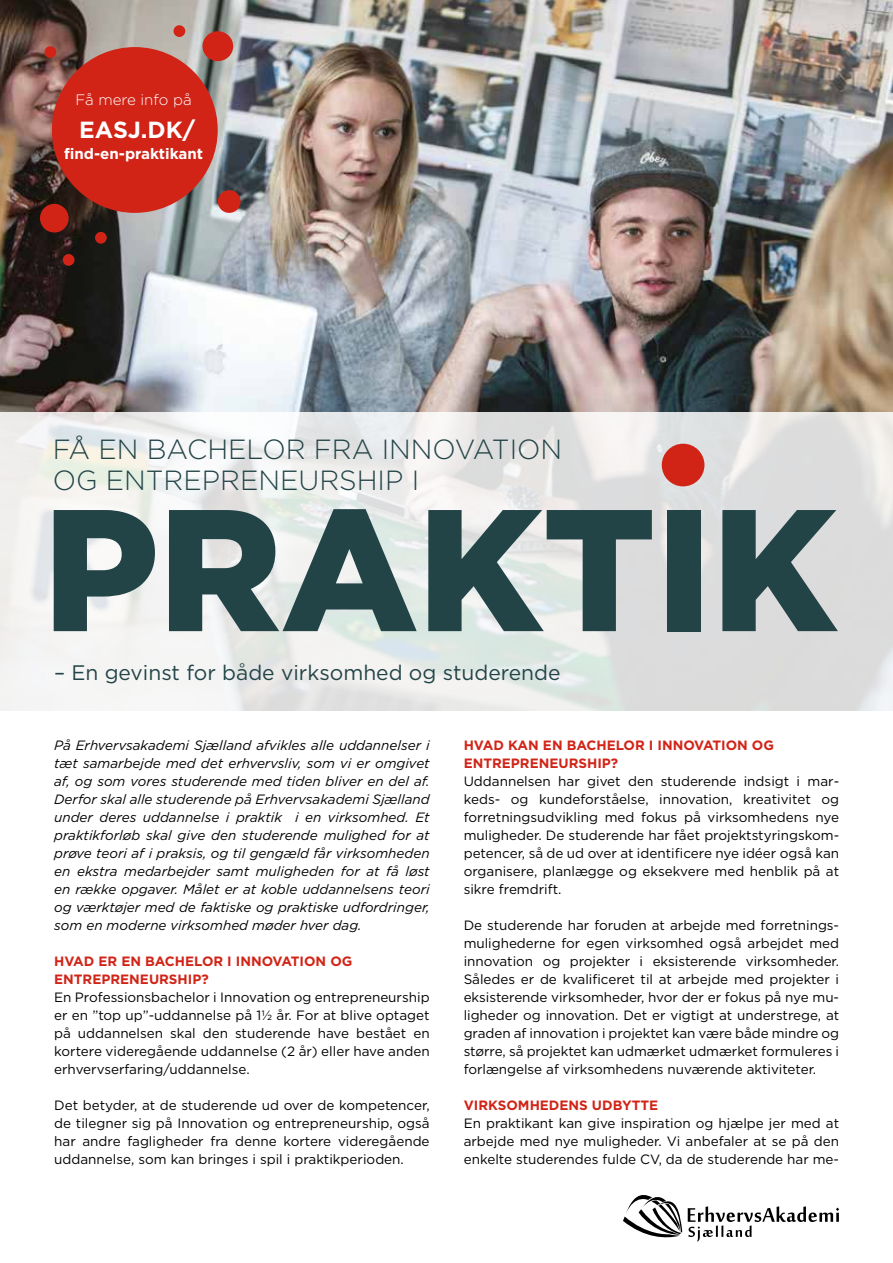
<style>
.page{position:relative;width:893px;height:1263px;background:#fff}
.page>*{position:absolute;margin:0;border:0;box-sizing:border-box;transform-origin:0 0}
.t1{font:900 172.95px "Gotham";color:#234447}
.t2{font:300 27.75px/30.9px "Gotham";color:#234447}
.t3{font:700 23.4px "Gotham";color:#fff}
.t4{font:21px "Gotham";color:#234447}
.t5{font:700 15.15px "Gotham";color:#fff}
.t6{font:300 15.15px "Gotham";color:#fff}
.t7{font:13.5px/18px "Gotham";color:#000;text-align:justify}
.t8{font:italic 13.5px/18px "Gotham";color:#000;text-align:justify}
.t9{font:700 13.5px/18px "Gotham";color:#d12417}
</style>
<div class="page">
<img style="left:0;top:0;width:893px;height:413px">
<svg style="left:0;top:413px;width:893px;height:298px"></svg>
<svg style="left:688px;top:1206px;width:151px;height:35px"></svg>
<svg style="left:623px;top:1195px;width:59px;height:43px"></svg>
<div style="left:218px;top:190px;width:23px;height:23px;background:#d12417;border-radius:50%"></div>
<div style="left:40px;top:204px;width:29px;height:28px;background:#d12417;border-radius:50%"></div>
<div style="left:45px;top:46px;width:11px;height:12px;background:#d12417;border-radius:50%"></div>
<div style="left:63px;top:254px;width:12px;height:12px;background:#d12417;border-radius:50%"></div>
<div style="left:95px;top:232px;width:12px;height:12px;background:#d12417;border-radius:50%"></div>
<div style="left:174px;top:25px;width:11px;height:12px;background:#d12417;border-radius:50%"></div>
<div style="left:202px;top:31px;width:31px;height:30px;background:#d12417;border-radius:50%"></div>
<div style="left:52px;top:47px;width:166px;height:166px;background:#d12417;border-radius:50%"></div>
<div style="left:662px;top:444px;width:42px;height:42px;background:#d12417;border-radius:50%"></div>
<p class="t6" style="left:76px;top:90px;width:118px">Få mere info på</p>
<h3 class="t3" style="left:79px;top:114px;width:117px">EASJ.DK/</h3>
<p class="t5" style="left:64px;top:144px;width:140px">find-en-praktikant</p>
<h2 class="t2" style="left:53px;top:433px;width:511px">FÅ EN BACHELOR FRA INNOVATION<br>OG ENTREPRENEURSHIP I</h2>
<h1 class="t1" style="left:43px;top:470px;width:795px">PRAKTIK</h1>
<h3 class="t4" style="left:54px;top:660px;width:508px">– En gevinst for både virksomhed og studerende</h3>
<p class="t8" style="left:54px;top:736px;width:377px">På Erhvervsakademi Sjælland afvikles alle uddannelser i tæt samarbejde med det erhvervsliv, som vi er omgivet af, og som vores studerende med tiden bliver en del af.<br>Derfor skal alle studerende på Erhvervsakademi Sjælland under deres uddannelse i praktik i en virksomhed. Et praktikforløb skal give den studerende mulighed for at prøve teori af i praksis, og til gengæld får virksomheden en ekstra medarbejder samt muligheden for at få løst en række opgaver. Målet er at koble uddannelsens teori og værktøjer med de faktiske og praktiske udfordringer, som en moderne virksomhed møder hver dag.</p>
<p class="t9" style="left:54px;top:952px;width:300px">HVAD ER EN BACHELOR I INNOVATION OG<br>ENTREPRENEURSHIP?</p>
<p class="t7" style="left:54px;top:988px;width:377px">En Professionsbachelor i Innovation og entrepreneurship er en ”top up”-uddannelse på 1½ år. For at blive optaget på uddannelsen skal den studerende have bestået en kortere videregående uddannelse (2 år) eller have anden erhvervserfaring/uddannelse.</p>
<p class="t7" style="left:54px;top:1096px;width:377px">Det betyder, at de studerende ud over de kompetencer, de tilegner sig på Innovation og entrepreneurship, også har andre fagligheder fra denne kortere videregående uddannelse, som kan bringes i spil i praktikperioden.</p>
<p class="t9" style="left:464px;top:736px;width:312px">HVAD KAN EN BACHELOR I INNOVATION OG<br>ENTREPRENEURSHIP?</p>
<p class="t7" style="left:464px;top:772px;width:377px">Uddannelsen har givet den studerende indsigt i mar&shy;keds- og kundeforståelse, innovation, kreativitet og forretningsudvikling med fokus på virksomhedens nye muligheder. De studerende har fået projektstyringskom&shy;petencer, så de ud over at identificere nye idéer også kan organisere, planlægge og eksekvere med henblik på at sikre fremdrift.</p>
<p class="t7" style="left:464px;top:916px;width:377px">De studerende har foruden at arbejde med forretnings&shy;mulighederne for egen virksomhed også arbejdet med innovation og projekter i eksisterende virksomheder.<br>Således er de kvalificeret til at arbejde med projekter i eksisterende virksomheder, hvor der er fokus på nye mu&shy;ligheder og innovation. Det er vigtigt at understrege, at graden af innovation i projektet kan være både mindre og større, så projektet kan udmærket udmærket formuleres i forlængelse af virksomhedens nuværende aktiviteter.</p>
<p class="t9" style="left:464px;top:1096px;width:196px">VIRKSOMHEDENS UDBYTTE</p>
<p class="t7" style="left:464px;top:1114px;width:377px">En praktikant kan give inspiration og hjælpe jer med at arbejde med nye muligheder. Vi anbefaler at se på den enkelte studerendes fulde CV, da de studerende har me-</p>
</div>
